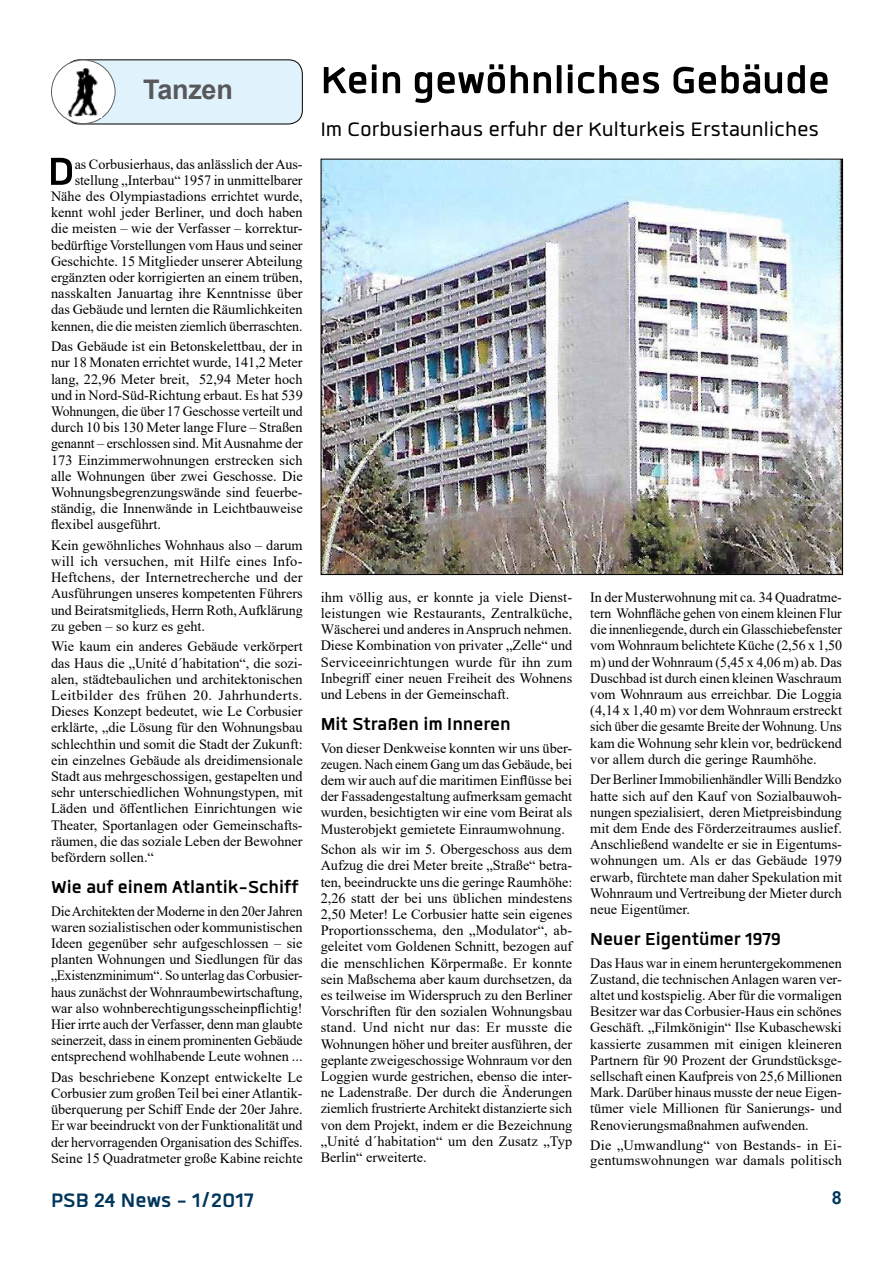
<style>
.page{position:relative;width:893px;height:1263px;background:#fff}
.page>*{position:absolute;margin:0;border:0;box-sizing:border-box;transform-origin:0 0}
.t1{font:700 54px "Quan";color:#000}
.t2{font:700 52.5px "Quan";color:#000}
.t3{font:27px "Quan";letter-spacing:.01em;color:#000}
.t4{font:700 27px "Quan";color:#00365c}
.t5{font:700 27px "Arial";letter-spacing:-.01em;color:#58585a}
.t6{font:700 24px "Quan";color:#000}
.t7{font:700 18px "Arial";color:#00365b}
.t8{font:14.25px/16.2px "Times New Roman";color:#000;text-align:justify}
.t9{font:14.25px/16.2px "Times New Roman";color:#000;text-align:justify;scale:.96 1}
</style>
<div class="page">
<img style="left:323px;top:161px;width:518px;height:412px">
<div style="left:65px;top:60px;width:237px;height:64px;background:#e0f2fb;border-radius:14px"></div>
<div style="left:65px;top:60px;width:238px;height:64px;border:1px solid #000;border-radius:14px"></div>
<div style="left:51px;top:60px;width:64px;height:64px;background:#fff;border-radius:50%"></div>
<div style="left:51px;top:60px;width:65px;height:64px;border:1px solid #606163;border-radius:50%"></div>
<img style="left:68px;top:68px;width:30px;height:49px">
<h3 class="t5" style="left:143px;top:71px;width:91px">Tanzen</h3>
<h1 class="t1" style="left:48px;top:145px;width:28px">D</h1>
<p class="t8" style="left:51px;top:155px;width:253px;text-align:right">as Corbusierhaus, das anlässlich der Aus&shy;stellung „Interbau“ 1957 in unmittelbarer Nähe des Olympiastadions errichtet wurde, kennt wohl jeder Berliner, und doch haben die meisten – wie der Verfasser – korrektur&shy;bedürftige Vorstellungen vom Haus und seiner Geschichte. 15 Mitglieder unserer Abteilung ergänzten oder korrigierten an einem trüben, nasskalten Januartag ihre Kenntnisse über das Gebäude und lernten die Räumlichkeiten kennen, die die meisten ziemlich überraschten.</p>
<p class="t8" style="left:51px;top:338px;width:253px">Das Gebäude ist ein Betonskelettbau, der in nur 18 Monaten errichtet wurde, 141,2 Meter lang, 22,96 Meter breit, 52,94 Meter hoch und in Nord-Süd-Richtung erbaut. Es hat 539<br>Wohnungen, die über 17 Geschosse verteilt und durch 10 bis 130 Meter lange Flure – Straßen genannt – erschlossen sind. Mit Ausnahme der 173 Einzimmerwohnungen erstrecken sich alle Wohnungen über zwei Geschosse. Die Wohnungsbegrenzungswände sind feuerbe&shy;ständig, die Innenwände in Leichtbauweise flexibel ausgeführt.</p>
<p class="t8" style="left:51px;top:536px;width:253px">Kein gewöhnliches Wohnhaus also – darum will ich versuchen, mit Hilfe eines Info-Heftchens, der Internetrecherche und der Ausführungen unseres kompetenten Führers und Beiratsmitglieds, Herrn Roth, Aufklärung zu geben – so kurz es geht.</p>
<p class="t8" style="left:51px;top:638px;width:253px">Wie kaum ein anderes Gebäude verkörpert das Haus die „Unité d´habitation“, die sozi&shy;alen, städtebaulichen und architektonischen Leitbilder des frühen 20. Jahrhunderts.<br>Dieses Konzept bedeutet, wie Le Corbusier erklärte, „die Lösung für den Wohnungsbau schlechthin und somit die Stadt der Zukunft: ein einzelnes Gebäude als dreidimensionale Stadt aus mehrgeschossigen, gestapelten und sehr unterschiedlichen Wohnungstypen, mit Läden und öffentlichen Einrichtungen wie Theater, Sportanlagen oder Gemeinschafts&shy;räumen, die das soziale Leben der Bewohner befördern sollen.“</p>
<h3 class="t6" style="left:51px;top:875px;width:249px">Wie auf einem Atlantik-Schiff</h3>
<p class="t9" style="left:51px;top:902px;width:264px">Die Architekten der Moderne in den 20er Jahren waren sozialistischen oder kommunistischen Ideen gegenüber sehr aufgeschlossen – sie planten Wohnungen und Siedlungen für das „Existenzminimum“. So unterlag das Corbusier&shy;haus zunächst der Wohnraumbewirtschaftung, war also wohnberechtigungsscheinpflichtig!<br>Hier irrte auch der Verfasser, denn man glaubte seinerzeit, dass in einem prominenten Gebäude entsprechend wohlhabende Leute wohnen ...</p>
<p class="t8" style="left:51px;top:1068px;width:253px">Das beschriebene Konzept entwickelte Le Corbusier zum großen Teil bei einer Atlantik&shy;überquerung per Schiff Ende der 20er Jahre.<br>Er war beeindruckt von der Funktionalität und der hervorragenden Organisation des Schiffes.<br>Seine 15 Quadratmeter große Kabine reichte</p>
<h3 class="t4" style="left:51px;top:1187px;width:204px">PSB 24 News - 1/2017</h3>
<h2 class="t2" style="left:321px;top:55px;width:511px">Kein gewöhnliches Gebäude</h2>
<h3 class="t3" style="left:321px;top:117px;width:500px">Im Corbusierhaus erfuhr der Kulturkeis Erstaunliches</h3>
<p class="t8" style="left:321px;top:588px;width:253px">ihm völlig aus, er konnte ja viele Dienst&shy;leistungen wie Restaurants, Zentralküche, Wäscherei und anderes in Anspruch nehmen.<br>Diese Kombination von privater „Zelle“ und Serviceeinrichtungen wurde für ihn zum Inbegriff einer neuen Freiheit des Wohnens und Lebens in der Gemeinschaft.</p>
<h3 class="t6" style="left:321px;top:712px;width:192px">Mit Straßen im Inneren</h3>
<p class="t8" style="left:321px;top:739px;width:253px">Von dieser Denkweise konnten wir uns über&shy;zeugen. Nach einem Gang um das Gebäude, bei dem wir auch auf die maritimen Einflüsse bei der Fassadengestaltung aufmerksam gemacht wurden, besichtigten wir eine vom Beirat als Musterobjekt gemietete Einraumwohnung.</p>
<p class="t8" style="left:321px;top:841px;width:253px">Schon als wir im 5. Obergeschoss aus dem Aufzug die drei Meter breite „Straße“ betra&shy;ten, beeindruckte uns die geringe Raumhöhe:<br>2,26 statt der bei uns üblichen mindestens 2,50 Meter! Le Corbusier hatte sein eigenes Proportionsschema, den „Modulator“, ab&shy;geleitet vom Goldenen Schnitt, bezogen auf die menschlichen Körpermaße. Er konnte sein Maßschema aber kaum durchsetzen, da es teilweise im Widerspruch zu den Berliner Vorschriften für den sozialen Wohnungsbau stand. Und nicht nur das: Er musste die Wohnungen höher und breiter ausführen, der geplante zweigeschossige Wohnraum vor den Loggien wurde gestrichen, ebenso die inter&shy;ne Ladenstraße. Der durch die Änderungen ziemlich frustrierte Architekt distanzierte sich von dem Projekt, indem er die Bezeichnung „Unité d´habitation“ um den Zusatz „Typ Berlin“ erweiterte.</p>
<p class="t8" style="left:590px;top:588px;width:253px">In der Musterwohnung mit ca. 34 Quadratme&shy;tern Wohnfläche gehen von einem kleinen Flur die innenliegende, durch ein Glasschiebefenster vom Wohnraum belichtete Küche (2,56 x 1,50 m) und der Wohnraum (5,45 x 4,06 m) ab. Das Duschbad ist durch einen kleinen Waschraum vom Wohnraum aus erreichbar. Die Loggia (4,14 x 1,40 m) vor dem Wohnraum erstreckt sich über die gesamte Breite der Wohnung. Uns kam die Wohnung sehr klein vor, bedrückend vor allem durch die geringe Raumhöhe.</p>
<p class="t9" style="left:590px;top:771px;width:264px">Der Berliner Immobilienhändler Willi Bendzko hatte sich auf den Kauf von Sozialbauwoh&shy;nungen spezialisiert, deren Mietpreisbindung mit dem Ende des Förderzeitraumes auslief.<br>Anschließend wandelte er sie in Eigentums&shy;wohnungen um. Als er das Gebäude 1979 erwarb, fürchtete man daher Spekulation mit Wohnraum und Vertreibung der Mieter durch neue Eigentümer.</p>
<h3 class="t6" style="left:590px;top:927px;width:192px">Neuer Eigentümer 1979</h3>
<p class="t8" style="left:590px;top:954px;width:253px">Das Haus war in einem heruntergekommenen Zustand, die technischen Anlagen waren ver&shy;altet und kostspielig. Aber für die vormaligen Besitzer war das Corbusier-Haus ein schönes Geschäft. „Filmkönigin“ Ilse Kubaschewski kassierte zusammen mit einigen kleineren Partnern für 90 Prozent der Grundstücksge&shy;sellschaft einen Kaufpreis von 25,6 Millionen Mark. Darüber hinaus musste der neue Eigen&shy;tümer viele Millionen für Sanierungs- und Renovierungsmaßnahmen aufwenden.</p>
<p class="t8" style="left:590px;top:1136px;width:253px;line-height:15.8px">Die „Umwandlung“ von Bestands- in Ei&shy;gentumswohnungen war damals politisch</p>
<p class="t7" style="left:832px;top:1185px;width:12px">8</p>
</div>
